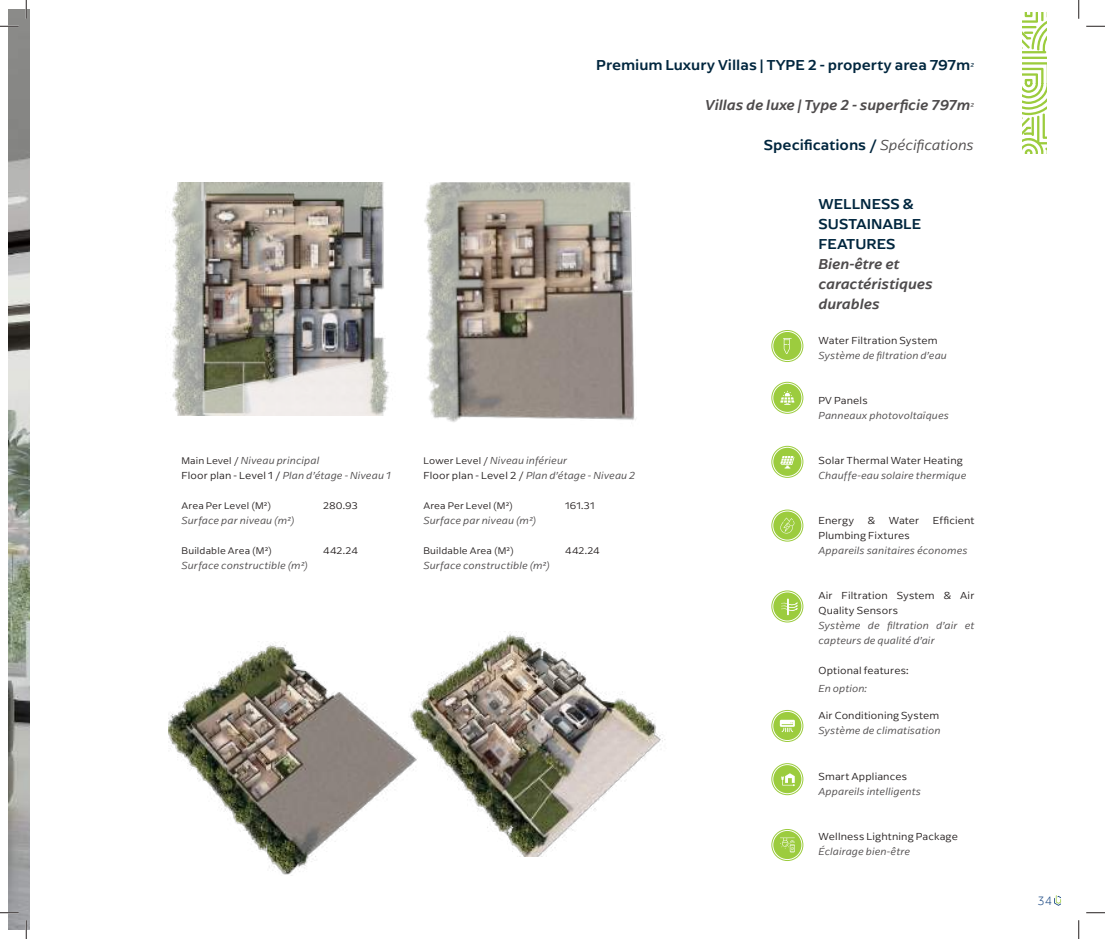
<style>
.page{position:relative;width:1105px;height:939px;background:#fff}
.page>*{position:absolute;margin:0;border:0;box-sizing:border-box;transform-origin:0 0}
.t1{font:500 15px/20px "Arpona Sans";color:#00263e}
.t2{font:italic 500 15px/20px "Arpona Sans";color:#4e4b4c}
.t3{font:300 13.38px "Effra";color:#184682}
.t4{font:italic 300 10.62px/15px "Arpona Sans";letter-spacing:.015em;color:#4e4b4c}
.t5{font:300 10.62px/15px "Arpona Sans";letter-spacing:.015em;color:#241f1f}
.t6{font:300 10px "Arpona Sans";letter-spacing:.015em;color:#241f1f}
.s1{font-style:normal;font-size:10px;color:#241f1f}
.s2{font-style:normal;color:#241f1f}
.s3{font-weight:300;font-style:italic;font-size:10.62px}
.s4{font-weight:300;font-size:10.62px}
.s5{font-weight:300;font-style:italic;color:#4e4b4c}
</style>
<div class="page">
<img style="left:9px;top:10px;width:21px;height:919px">
<svg style="left:1054px;top:895px;width:7px;height:10px"></svg>
<img style="left:171px;top:182px;width:218px;height:233px">
<img style="left:424px;top:182px;width:211px;height:240px">
<img style="left:169px;top:642px;width:239px;height:233px">
<img style="left:408px;top:634px;width:257px;height:222px">
<svg style="left:1022px;top:12px;width:24px;height:141px"></svg>
<div style="left:771px;top:330px;width:32px;height:32px;border:1px solid #9ccc3e;border-radius:50%"></div>
<div style="left:773px;top:332px;width:28px;height:28px;background:#9ccc3e;border-radius:50%"></div>
<svg style="left:783px;top:338px;width:9px;height:16px"></svg>
<div style="left:771px;top:382px;width:32px;height:31px;border:1px solid #9ccc3e;border-radius:50%"></div>
<div style="left:773px;top:383px;width:28px;height:29px;background:#9ccc3e;border-radius:50%"></div>
<svg style="left:780px;top:391px;width:14px;height:14px"></svg>
<div style="left:771px;top:446px;width:32px;height:31px;border:1px solid #9ccc3e;border-radius:50%"></div>
<div style="left:773px;top:447px;width:28px;height:29px;background:#9ccc3e;border-radius:50%"></div>
<svg style="left:780px;top:456px;width:14px;height:12px"></svg>
<div style="left:771px;top:509px;width:32px;height:32px;border:1px solid #9ccc3e;border-radius:50%"></div>
<div style="left:773px;top:511px;width:28px;height:28px;background:#9ccc3e;border-radius:50%"></div>
<svg style="left:780px;top:517px;width:14px;height:16px"></svg>
<div style="left:771px;top:590px;width:32px;height:32px;border:1px solid #9ccc3e;border-radius:50%"></div>
<div style="left:773px;top:592px;width:28px;height:28px;background:#9ccc3e;border-radius:50%"></div>
<svg style="left:782px;top:598px;width:16px;height:17px"></svg>
<div style="left:771px;top:710px;width:32px;height:31px;border:1px solid #9ccc3e;border-radius:50%"></div>
<div style="left:773px;top:711px;width:28px;height:28px;background:#9ccc3e;border-radius:50%"></div>
<svg style="left:780px;top:719px;width:15px;height:13px"></svg>
<div style="left:771px;top:763px;width:32px;height:31px;border:1px solid #9ccc3e;border-radius:50%"></div>
<div style="left:773px;top:765px;width:28px;height:28px;background:#9ccc3e;border-radius:50%"></div>
<svg style="left:781px;top:773px;width:14px;height:13px"></svg>
<div style="left:771px;top:829px;width:32px;height:31px;border:1px solid #9ccc3e;border-radius:50%"></div>
<div style="left:773px;top:830px;width:28px;height:28px;background:#9ccc3e;border-radius:50%"></div>
<svg style="left:780px;top:837px;width:15px;height:15px"></svg>
<svg style="left:0;top:25px;width:19px;height:2px"></svg>
<svg style="left:1086px;top:25px;width:19px;height:2px"></svg>
<svg style="left:0;top:911px;width:19px;height:2px"></svg>
<svg style="left:1086px;top:912px;width:19px;height:1px"></svg>
<svg style="left:25px;top:0;width:2px;height:19px"></svg>
<svg style="left:25px;top:920px;width:2px;height:18px"></svg>
<svg style="left:1078px;top:0;width:1px;height:19px"></svg>
<svg style="left:1078px;top:920px;width:1px;height:18px"></svg>
<p class="t4" style="left:181px;top:453px;width:211px"><span class="s1">Main Level /</span> Niveau principal<br><span class="s2">Floor plan - Level 1 /</span> Plan d’étage - Niveau 1</p>
<p class="t6" style="left:181px;top:500px;width:91px">Area Per Level (M²)</p>
<p class="t6" style="left:323px;top:500px;width:36px">280.93</p>
<p class="t4" style="left:181px;top:513px;width:114px">Surface par niveau (m²)</p>
<p class="t6" style="left:181px;top:545px;width:92px">Buildable Area (M²)</p>
<p class="t6" style="left:323px;top:545px;width:36px">442.24</p>
<p class="t4" style="left:181px;top:558px;width:128px">Surface constructible (m²)</p>
<h1 class="t1" style="left:596px;top:54px;width:379px">Premium Luxury Villas | TYPE 2 - property area 797m<span class="s3">²</span></h1>
<h1 class="t2" style="left:705px;top:95px;width:270px">Villas de luxe | Type 2 - superficie 797m<span class="s4">²</span></h1>
<h1 class="t1" style="left:764px;top:134px;width:211px">Specifications / <span class="s5">Spécifications</span></h1>
<p class="t4" style="left:423px;top:453px;width:213px"><span class="s1">Lower Level /</span> Niveau inférieur<br><span class="s2">Floor plan - Level 2 /</span> Plan d’étage - Niveau 2</p>
<p class="t6" style="left:423px;top:500px;width:91px">Area Per Level (M²)</p>
<p class="t6" style="left:565px;top:500px;width:31px">161.31</p>
<p class="t4" style="left:423px;top:513px;width:114px">Surface par niveau (m²)</p>
<p class="t6" style="left:423px;top:545px;width:92px">Buildable Area (M²)</p>
<p class="t6" style="left:565px;top:545px;width:36px">442.24</p>
<p class="t4" style="left:423px;top:558px;width:128px">Surface constructible (m²)</p>
<h1 class="t1" style="left:818px;top:193px;width:104px">WELLNESS &amp;<br>SUSTAINABLE<br>FEATURES</h1>
<h1 class="t2" style="left:818px;top:254px;width:116px">Bien-être et caractéristiques durables</h1>
<p class="t5" style="left:818px;top:333px;width:120px">Water Filtration System</p>
<p class="t4" style="left:818px;top:348px;width:130px">Système de filtration d’eau</p>
<p class="t5" style="left:818px;top:393px;width:51px">PV Panels</p>
<p class="t4" style="left:818px;top:408px;width:132px">Panneaux photovoltaïques</p>
<p class="t5" style="left:818px;top:453px;width:146px">Solar Thermal Water Heating</p>
<p class="t4" style="left:818px;top:468px;width:149px">Chauffe-eau solaire thermique</p>
<p class="t5" style="left:818px;top:513px;width:37px">Energy</p>
<p class="t5" style="left:868px;top:513px;width:9px">&amp;</p>
<p class="t5" style="left:889px;top:513px;width:32px">Water</p>
<p class="t5" style="left:933px;top:513px;width:43px">Efficient</p>
<p class="t5" style="left:818px;top:528px;width:93px">Plumbing Fixtures</p>
<p class="t4" style="left:818px;top:543px;width:151px">Appareils sanitaires économes</p>
<p class="t5" style="left:818px;top:588px;width:157px">Air Filtration System &amp; Air<br>Quality Sensors</p>
<p class="t4" style="left:818px;top:618px;width:157px">Système de filtration d’air et capteurs de qualité d’air</p>
<p class="t5" style="left:818px;top:663px;width:92px">Optional features:</p>
<p class="t4" style="left:818px;top:681px;width:50px">En option:</p>
<p class="t5" style="left:818px;top:708px;width:122px">Air Conditioning System</p>
<p class="t4" style="left:818px;top:723px;width:123px">Système de climatisation</p>
<p class="t5" style="left:818px;top:768px;width:90px">Smart Appliances</p>
<p class="t4" style="left:818px;top:783px;width:104px">Appareils intelligents</p>
<p class="t5" style="left:818px;top:828px;width:141px">Wellness Lightning Package</p>
<p class="t4" style="left:818px;top:843px;width:93px">Éclairage bien-être</p>
<p class="t3" style="left:1037px;top:892px;width:16px">34</p>
</div>
